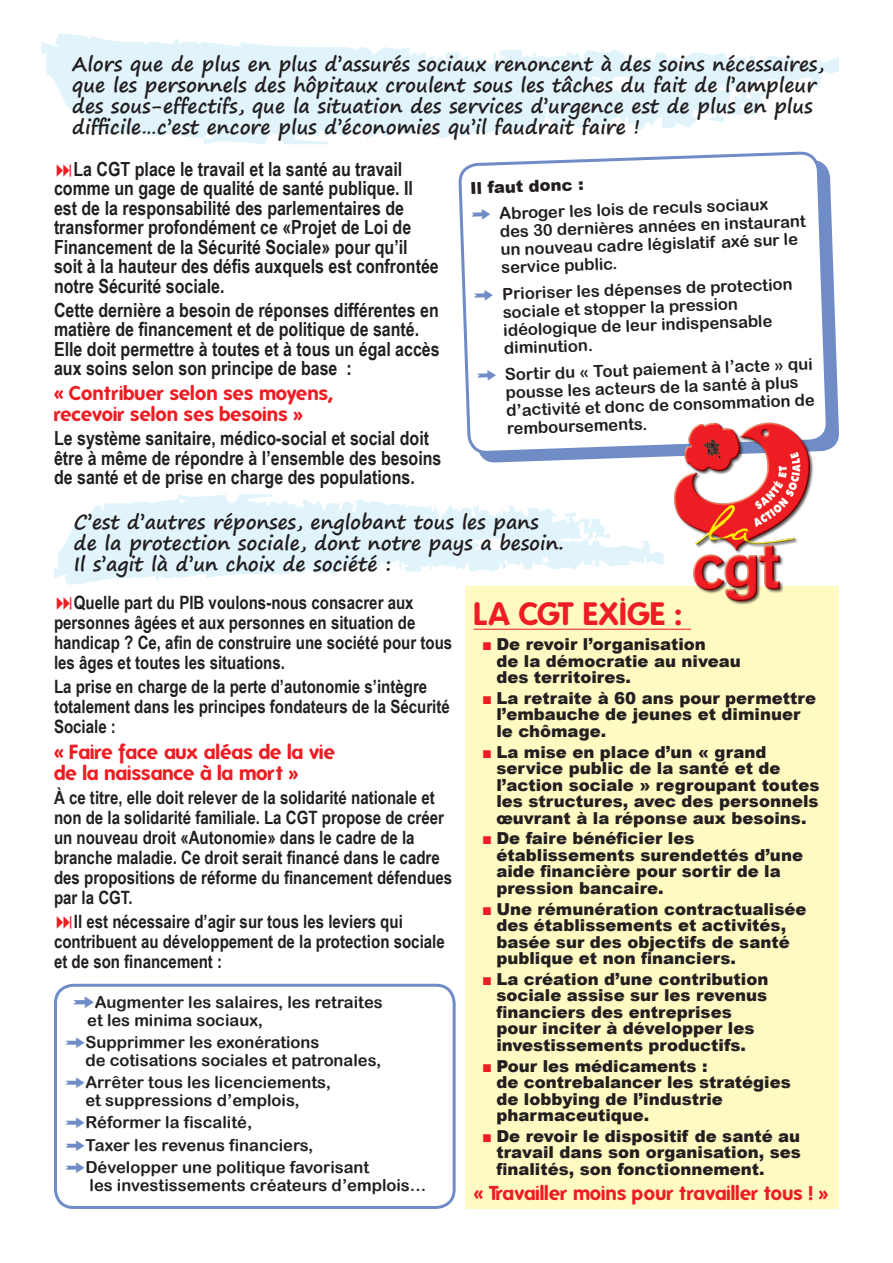
<style>
.page{position:relative;width:893px;height:1263px;background:#fff}
.page>*{position:absolute;margin:0;border:0;box-sizing:border-box;transform-origin:0 0}
.inter01{font:700 31.5px "Folks";color:#ee1d23}
.inter01-2{font:700 19.95px/21.5px "Folks";color:#ee1d23}
.t1{font:700 19.5px/19.5px "Arial Narrow";color:#231f20}
.t2{font:700 19.5px/21px "Segoe Print";color:#231f20}
.inter01-3{font:700 19.5px/21px "Folks";color:#ee1d23}
.t3{font:700 18.3px/20px "Arial Narrow";color:#231f20}
.txt_courant{font:900 16.5px/16.5px "Arial";color:#231f20}
.t4{font:16.5px/18px "Arial Rounded MT Bold";color:#231f20}
.s1{font-family:"Follow The Arrow";color:#708cc7}
.s2{font-family:"Follow The Arrow";font-size:18px;color:#708cc7}
.s3{font-family:"Franklin Gothic";font-weight:500;color:#ee1d23}
</style>
<div class="page">
<svg style="left:41px;top:34px;width:798px;height:110px;fill:#e1f4fc"></svg>
<svg style="left:54px;top:494px;width:405px;height:91px;fill:#e1f4fc"></svg>
<div style="left:465px;top:587px;width:374px;height:622px;background:#fffac1"></div>
<hr style="left:474px;top:629px;width:217px;height:1px;background:#ee1d23">
<svg style="left:828px;top:170px;width:11px;height:280px;fill:#708cc7"></svg>
<svg style="left:459px;top:34px;width:369px;height:553px"></svg>
<div style="left:54px;top:984px;width:402px;height:225px;border:3px solid #708cc7;border-radius:18px"></div>
<img style="left:652px;top:412px;width:165px;height:193px">
<p class="t2" style="left:72px;top:53px;width:753px">Alors que de plus en plus d’assurés sociaux renoncent à des soins nécessaires, que les personnels des hôpitaux croulent sous les tâches du fait de l’ampleur des sous-effectifs, que la situation des services d’urgence est de plus en plus difficile…c’est encore plus d’économies qu’il faudrait faire !</p>
<p class="txt_courant" style="left:470px;top:179px;width:115px;rotate:-2deg">Il faut donc :</p>
<p class="t4" style="left:499px;top:204px;width:307px;text-indent:-28px;rotate:-2deg"><span class="s1">Q</span> Abroger les lois de reculs sociaux<br>des 30 dernières années en instaurant un nouveau cadre législatif axé sur le service public.</p>
<p class="t4" style="left:502px;top:285px;width:292px;text-indent:-28px;rotate:-2deg"><span class="s1">Q</span> Prioriser les dépenses de protection sociale et stopper la pression idéologique de leur indispensable diminution.</p>
<p class="t4" style="left:505px;top:365px;width:310px;text-indent:-28px;rotate:-2deg"><span class="s1">Q</span> Sortir du « Tout paiement à l’acte » qui pousse les acteurs de la santé à plus d’activité et donc de consommation de remboursements.</p>
<p class="t1" style="left:54px;top:158px;width:386px;text-indent:20px">La CGT place le travail et la santé au travail comme un gage de qualité de santé publique. Il est de la responsabilité des parlementaires de transformer profondément ce «Projet de Loi de Financement de la Sécurité Sociale» pour qu’il soit à la hauteur des défis auxquels est confrontée notre Sécurité sociale.</p>
<p class="t1" style="left:54px;top:299px;width:387px">Cette dernière a besoin de réponses différentes en matière de financement et de politique de santé.<br>Elle doit permettre à toutes et à tous un égal accès aux soins selon son principe de base :</p>
<p class="inter01-3" style="left:54px;top:383px;width:281px">« Contribuer selon ses moyens, recevoir selon ses besoins »</p>
<p class="t1" style="left:54px;top:427px;width:389px">Le système sanitaire, médico-social et social doit être à même de répondre à l’ensemble des besoins de santé et de prise en charge des populations.</p>
<p class="t2" style="left:74px;top:511px;width:491px">C’est d’autres réponses, englobant tous les pans de la protection sociale, dont notre pays a besoin.<br>Il s’agit là d’un choix de société :</p>
<p class="t3" style="left:54px;top:592px;width:400px;text-indent:20px">Quelle part du PIB voulons-nous consacrer aux personnes âgées et aux personnes en situation de handicap ? Ce, afin de construire une société pour tous les âges et toutes les situations.</p>
<p class="t3" style="left:54px;top:676px;width:397px">La prise en charge de la perte d’autonomie s’intègre totalement dans les principes fondateurs de la Sécurité<br>Sociale :</p>
<p class="inter01-2" style="left:54px;top:741px;width:283px">« Faire face aux aléas de la vie de la naissance à la mort »</p>
<p class="t3" style="left:54px;top:787px;width:400px">À ce titre, elle doit relever de la solidarité nationale et non de la solidarité familiale. La CGT propose de créer un nouveau droit «Autonomie» dans le cadre de la branche maladie. Ce droit serait financé dans le cadre des propositions de réforme du financement défendues par la CGT.</p>
<p class="t3" style="left:54px;top:911px;width:392px;text-indent:20px">Il est nécessaire d’agir sur tous les leviers qui contribuent au développement de la protection sociale et de son financement :</p>
<p class="t4" style="left:87px;top:992px;width:297px;text-indent:-14px"><span class="s2">Q</span>Augmenter les salaires, les retraites et les minima sociaux,</p>
<p class="t4" style="left:85px;top:1033px;width:297px;text-indent:-20px"><span class="s1">Q</span>Supprimmer les exonérations<br>de cotisations sociales et patronales,</p>
<p class="t4" style="left:85px;top:1073px;width:247px;text-indent:-20px"><span class="s1">Q</span>Arrêter tous les licenciements, et suppressions d’emplois,</p>
<p class="t4" style="left:66px;top:1113px;width:188px"><span class="s1">Q</span>Réformer la fiscalité,</p>
<p class="t4" style="left:66px;top:1135px;width:249px"><span class="s1">Q</span>Taxer les revenus financiers,</p>
<p class="t4" style="left:90px;top:1158px;width:338px;text-indent:-24px"><span class="s1">Q</span>Développer une politique favorisant<br>les investissements créateurs d’emplois…</p>
<p class="inter01" style="left:474px;top:595px;width:210px">LA CGT EXIGE :</p>
<p class="txt_courant" style="left:496px;top:635px;width:246px;text-indent:-14px"><span class="s3">■</span> De revoir l’organisation<br>de la démocratie au niveau des territoires.</p>
<p class="txt_courant" style="left:496px;top:689px;width:321px;text-indent:-14px"><span class="s3">■</span> La retraite à 60 ans pour permettre l’embauche de jeunes et diminuer le chômage.</p>
<p class="txt_courant" style="left:496px;top:743px;width:325px;text-indent:-14px"><span class="s3">■</span> La mise en place d’un « grand service public de la santé et de l’action sociale » regroupant toutes les structures, avec des personnels œuvrant à la réponse aux besoins.</p>
<p class="txt_courant" style="left:496px;top:830px;width:308px;text-indent:-14px"><span class="s3">■</span> De faire bénéficier les établissements surendettés d’une aide financière pour sortir de la pression bancaire.</p>
<p class="txt_courant" style="left:496px;top:900px;width:312px;text-indent:-14px"><span class="s3">■</span> Une rémunération contractualisée des établissements et activités, basée sur des objectifs de santé publique et non financiers.</p>
<p class="txt_courant" style="left:496px;top:970px;width:274px;text-indent:-14px"><span class="s3">■</span> La création d’une contribution sociale assise sur les revenus financiers des entreprises pour inciter à développer les investissements productifs.</p>
<p class="txt_courant" style="left:496px;top:1057px;width:296px;text-indent:-14px"><span class="s3">■</span> Pour les médicaments :<br>de contrebalancer les stratégies de lobbying de l’industrie pharmaceutique.</p>
<p class="txt_courant" style="left:496px;top:1127px;width:306px;text-align:justify;text-indent:-14px"><span class="s3">■</span> De revoir le dispositif de santé au travail dans son organisation, ses finalités, son fonctionnement.</p>
<p class="inter01-3" style="left:474px;top:1183px;width:356px">« Travailler moins pour travailler tous ! »</p>
</div>
